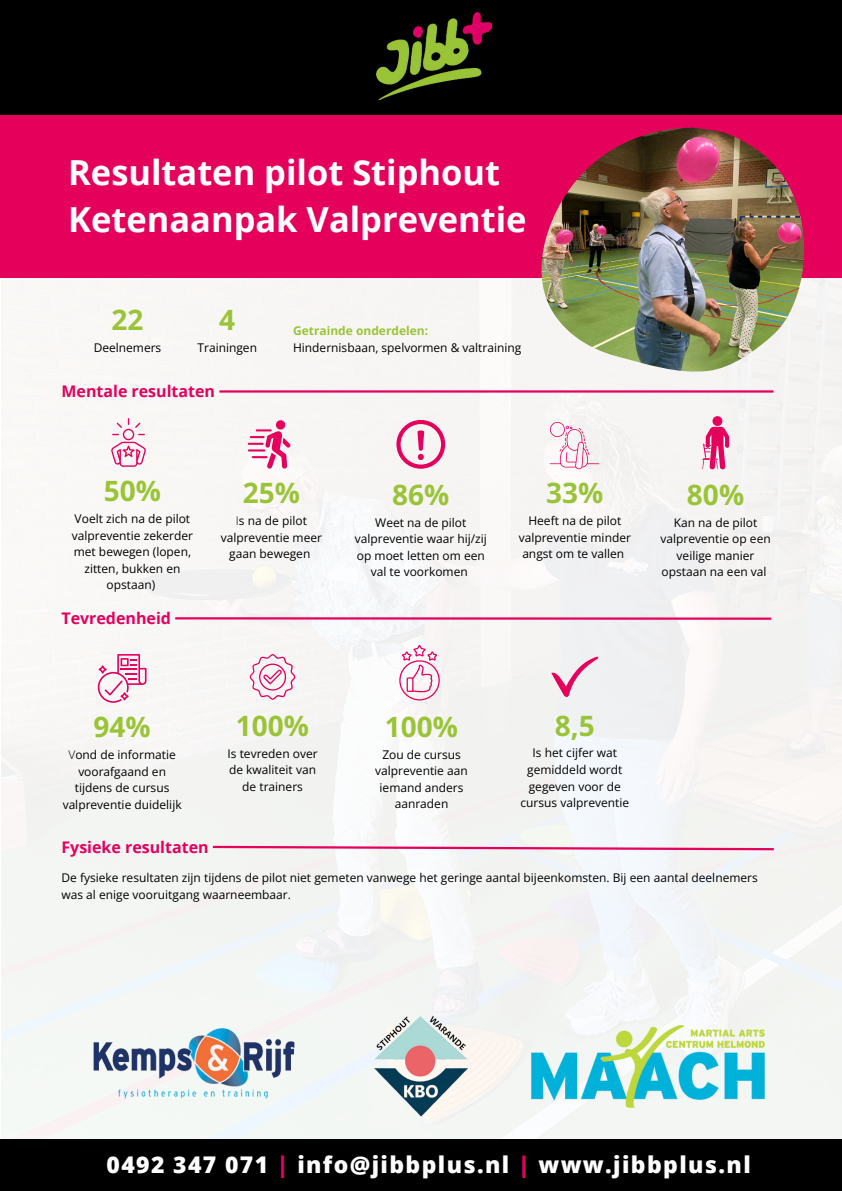
<style>
.page{position:relative;width:842px;height:1191px;background:#fff}
.page>*{position:absolute;margin:0;border:0;box-sizing:border-box;transform-origin:0 0}
.t1{font:700 34.4px/47.4px "Open Sans";color:#fff}
.t2{font:700 28px "Open Sans";color:#9ac437}
.t3{font:800 23px "Open Sans";letter-spacing:.06em;color:#fff}
.t4{font:700 16px "Open Sans";color:#e5005b}
.t5{font:12px/16.5px "Open Sans";color:#000;text-align:center}
.t6{font:700 12px "Open Sans";color:#9ac437}
.s1{font-weight:300}
.s2{color:#df0067}
</style>
<div class="page">
<div style="left:1px;top:278px;width:841px;height:860px;background:#f5f6f4"></div>
<div style="left:0;top:0;width:842px;height:121px;background:#000"></div>
<img style="left:376px;top:12px;width:115px;height:87px">
<div style="left:0;top:1138px;width:842px;height:52px;background:#000"></div>
<div style="left:0;top:115px;width:842px;height:163px;background:#e5005b"></div>
<img style="left:539px;top:128px;width:269px;height:243px">
<svg style="left:111px;top:418px;width:35px;height:48px"></svg>
<svg style="left:248px;top:420px;width:42px;height:48px"></svg>
<svg style="left:396px;top:420px;width:49px;height:48px"></svg>
<svg style="left:173px;top:616px;width:601px;height:5px"></svg>
<hr style="left:219px;top:390px;width:554px;height:2px;background:#e5005b">
<svg style="left:211px;top:844px;width:565px;height:7px"></svg>
<svg style="left:550px;top:422px;width:49px;height:47px"></svg>
<svg style="left:702px;top:416px;width:27px;height:53px"></svg>
<svg style="left:98px;top:654px;width:49px;height:48px"></svg>
<svg style="left:250px;top:654px;width:45px;height:45px"></svg>
<svg style="left:551px;top:656px;width:47px;height:41px"></svg>
<svg style="left:399px;top:645px;width:41px;height:55px"></svg>
<img style="left:75px;top:1013px;width:234px;height:100px">
<img style="left:375px;top:1015px;width:93px;height:101px">
<img style="left:531px;top:1025px;width:233px;height:81px">
<h1 class="t1" style="left:68px;top:148px;width:460px">Resultaten pilot Stiphout<br>Ketenaanpak Valpreventie</h1>
<h2 class="t2" style="left:112px;top:300px;width:34px">22</h2>
<p class="t5" style="left:94px;top:339px;width:69px">Deelnemers</p>
<h2 class="t2" style="left:219px;top:300px;width:18px">4</h2>
<p class="t5" style="left:198px;top:339px;width:61px">Trainingen</p>
<h3 class="t4" style="left:61px;top:380px;width:155px">Mentale resultaten</h3>
<p class="t6" style="left:293px;top:322px;width:137px">Getrainde onderdelen:</p>
<p class="t5" style="left:293px;top:339px;width:230px">Hindernisbaan, spelvormen &amp; valtraining</p>
<h2 class="t2" style="left:104px;top:471px;width:59px">50%</h2>
<p class="t5" style="left:72px;top:510px;width:123px">Voelt zich na de pilot valpreventie zekerder met bewegen (lopen, zitten, bukken en opstaan)</p>
<h3 class="t4" style="left:61px;top:607px;width:111px">Tevredenheid</h3>
<h2 class="t2" style="left:243px;top:473px;width:59px">25%</h2>
<p class="t5" style="left:221px;top:512px;width:103px"><span class="s1">I</span>s na de pilot valpreventie meer gaan bewegen</p>
<h2 class="t2" style="left:392px;top:475px;width:59px">86%</h2>
<p class="t5" style="left:355px;top:513px;width:134px">Weet na de pilot valpreventie waar hij/zij op moet letten om een val te voorkomen</p>
<h2 class="t2" style="left:546px;top:473px;width:59px">33%</h2>
<p class="t5" style="left:519px;top:512px;width:114px">Heeft na de pilot valpreventie minder angst om te vallen</p>
<h2 class="t2" style="left:687px;top:475px;width:59px">80%</h2>
<p class="t5" style="left:660px;top:513px;width:112px">Kan na de pilot valpreventie op een veilige manier opstaan na een val</p>
<h2 class="t2" style="left:94px;top:707px;width:59px">94%</h2>
<p class="t5" style="left:63px;top:746px;width:120px"><span class="s1">V</span>ond de informatie voorafgaand en tijdens de cursus valpreventie duidelijk</p>
<h2 class="t2" style="left:236px;top:706px;width:75px">100%</h2>
<p class="t5" style="left:227px;top:744px;width:92px">Is tevreden over de kwaliteit van de trainers</p>
<h2 class="t2" style="left:385px;top:706px;width:75px">100%</h2>
<p class="t5" style="left:375px;top:745px;width:94px">Zou de cursus valpreventie aan iemand anders aanraden</p>
<h2 class="t2" style="left:555px;top:705px;width:41px">8,5</h2>
<p class="t5" style="left:521px;top:744px;width:110px">Is het cijfer wat gemiddeld wordt gegeven voor de cursus valpreventie</p>
<h3 class="t4" style="left:61px;top:835px;width:149px">Fysieke resultaten</h3>
<p class="t5" style="left:61px;top:869px;width:698px;text-align:left">De fysieke resultaten zijn tijdens de pilot niet gemeten vanwege het geringe aantal bijeenkomsten. Bij een aantal deelnemers was al enige vooruitgang waarneembaar.</p>
<h3 class="t3" style="left:107px;top:1147px;width:646px">0492 347 071 <span class="s2">|</span> info@jibbplus.nl <span class="s2">|</span> www.jibbplus.nl</h3>
</div>
